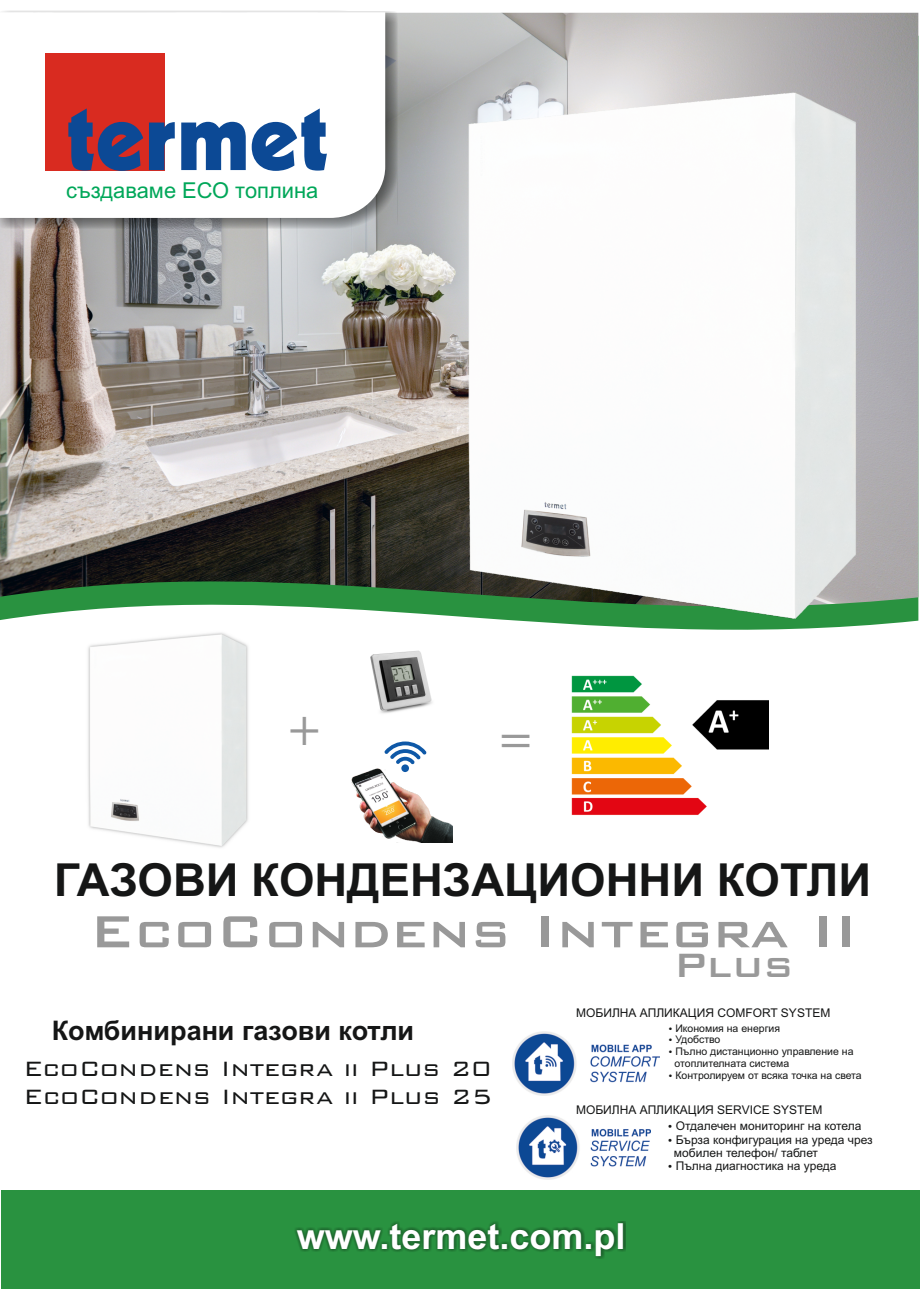
<style>
.page{position:relative;width:920px;height:1290px;background:#fff}
.page>*{position:absolute;margin:0;border:0;box-sizing:border-box;transform-origin:0 0}
.t1{font:500 60px "Bank Gothic BT";color:#999}
.t2{font:500 47.1px "Bank Gothic BT";color:#999}
.t3{font:700 45.45px "Arial";color:#151616}
.t4{font:500 45px "Bank Gothic BT";color:#999}
.t5{font:700 36px "Arial";color:#fff}
.t6{font:300 27.6px/28.3px "Bank Gothic BT";color:#151616}
.t7{font:700 27px "Arial";color:#151616}
.t8{font:21.9px "Arial";color:#00a759}
.t9{font:12px/13.4px "Arial";color:#151616}
.t10{font:10.5px/11.7px "Arial";color:#151616}
</style>
<div class="page">
<img style="left:0;top:13px;width:918px;height:610px">
<div style="left:1px;top:1190px;width:918px;height:99px;background:#299240"></div>
<div style="left:294px;top:1221px;width:332px;height:38px;background:#151616;opacity:.49"></div>
<svg style="left:384px;top:741px;width:43px;height:24px"></svg>
<img style="left:352px;top:765px;width:100px;height:77px">
<img style="left:356px;top:773px;width:53px;height:53px">
<img style="left:370px;top:650px;width:62px;height:64px">
<img style="left:571px;top:675px;width:136px;height:140px">
<img style="left:691px;top:700px;width:78px;height:50px">
<img style="left:437px;top:68px;width:457px;height:562px">
<img style="left:71px;top:619px;width:195px;height:229px">
<img style="left:512px;top:1031px;width:147px;height:65px">
<img style="left:516px;top:1115px;width:135px;height:64px">
<div style="left:0;top:10px;width:398px;height:218px;background:#151616;opacity:.49"></div>
<svg style="left:0;top:12px;width:385px;height:206px"></svg>
<div style="left:45px;top:53px;width:119px;height:117px;background:#d92b20"></div>
<svg style="left:68px;top:108px;width:259px;height:63px"></svg>
<h3 class="t8" style="left:66px;top:182px;width:253px">създаваме ЕСО топлина</h3>
<h2 class="t2" style="left:285px;top:709px;width:41px">+</h2>
<h2 class="t2" style="left:496px;top:720px;width:41px">=</h2>
<h3 class="t3" style="left:54px;top:863px;width:819px">ГАЗОВИ КОНДЕНЗАЦИОННИ КОТЛИ</h3>
<h1 class="t1" style="left:89px;top:902px;width:770px">EcoCondens Integra II</h1>
<h3 class="t7" style="left:52px;top:1020px;width:364px">Комбинирани газови котли</h3>
<h3 class="t6" style="left:23px;top:1054px;width:470px">EcoCondens Integra ii Plus 20<br>EcoCondens Integra ii Plus 25</h3>
<h3 class="t4" style="left:673px;top:943px;width:121px">Plus</h3>
<p class="t9" style="left:576px;top:1007px;width:256px">МОБИЛНА АПЛИКАЦИЯ COMFORT SYSTEM</p>
<p class="t10" style="left:675px;top:1023px;width:189px">Икономия на енергия<br>Удобство<br>Пълно дистанционно управление на отоплителната система<br>Контролируем от всяка точка на света</p>
<p class="t9" style="left:576px;top:1104px;width:248px">МОБИЛНА АПЛИКАЦИЯ SERVICE SYSTEM</p>
<p class="t9" style="left:674px;top:1120px;width:200px">Отдалечен мониторинг на котела<br>Бърза конфигурация на уреда чрез мобилен телефон/ таблет<br>Пълна диагностика на уреда</p>
<h3 class="t5" style="left:297px;top:1223px;width:330px">www.termet.com.pl</h3>
</div>
